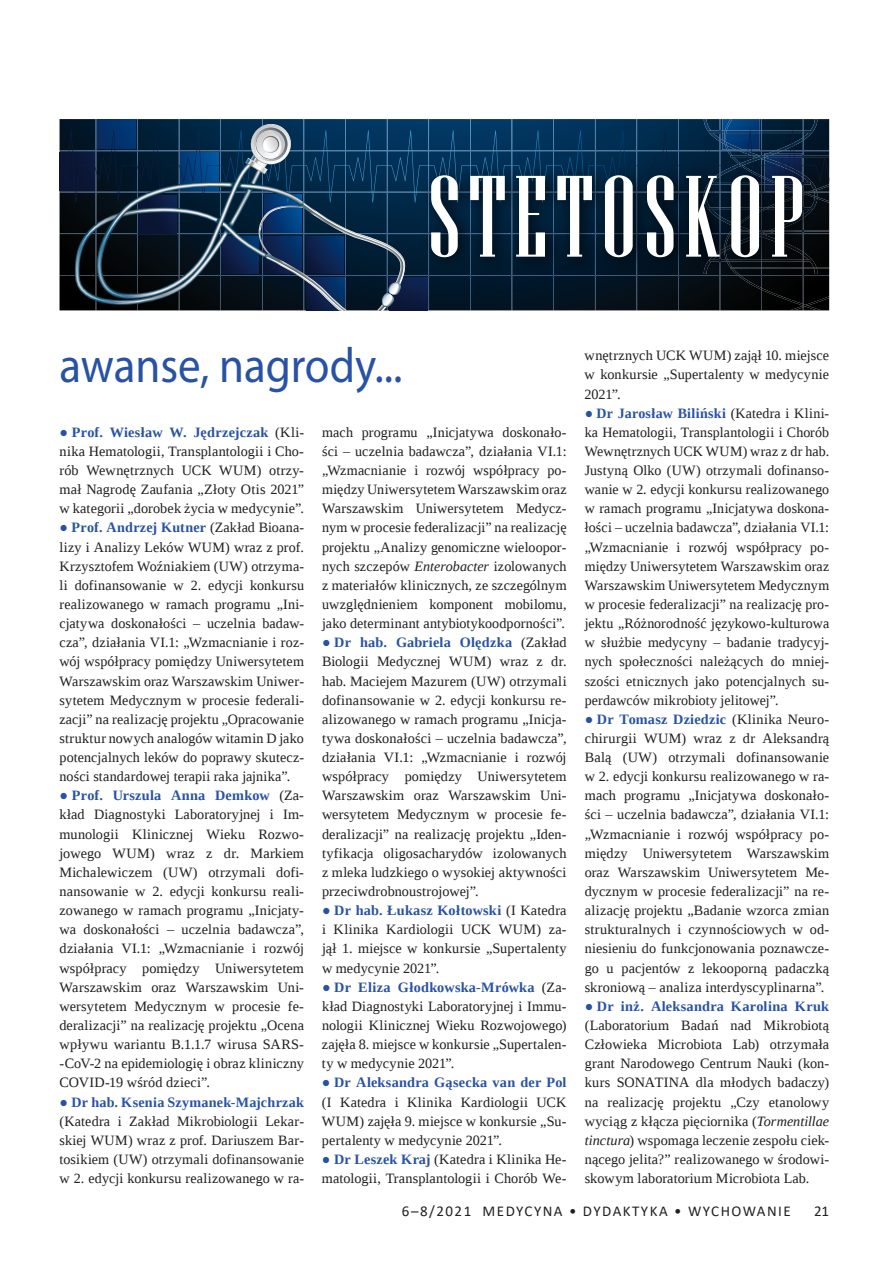
<style>
.page{position:relative;width:893px;height:1263px;background:#fff}
.page>*{position:absolute;margin:0;border:0;box-sizing:border-box;transform-origin:0 0}
.t1{font:115.35px "Niagara Solid";letter-spacing:.07em;color:#fff}
.t2{font:49.5px "Myriad Pro";color:#2852a4;scale:.91 1}
.t3{font:15px "Calibri";letter-spacing:.1em;color:#231f20}
.t4{font:14.25px/19.2px "Liberation Serif";letter-spacing:.01em;color:#231f20;text-align:justify}
.s1{color:#2852a4}
.s2{font-weight:700;color:#2852a4}
.s3{font-style:italic}
</style>
<div class="page">
<img style="left:60px;top:119px;width:671px;height:191px">
<div style="left:98px;top:119px;width:37px;height:30px;background:#003470"></div>
<div style="left:390px;top:278px;width:37px;height:32px;background:linear-gradient(to bottom,#102452,#0c1637)"></div>
<img style="left:821px;top:304px;width:8px;height:2px">
<img style="left:731px;top:304px;width:90px;height:6px">
<img style="left:737px;top:304px;width:66px;height:2px">
<svg style="left:704px;top:119px;width:125px;height:11px"></svg>
<svg style="left:60px;top:130px;width:769px;height:72px;background:#072e51"></svg>
<svg style="left:74px;top:124px;width:335px;height:186px;background:#17324b"></svg>
<svg style="left:248px;top:158px;width:20px;height:12px"></svg>
<svg style="left:245px;top:162px;width:20px;height:12px"></svg>
<img style="left:411px;top:141px;width:418px;height:163px">
<h1 class="t1" style="left:428px;top:156px;width:378px">STETOSKOP</h1>
<h2 class="t2" style="left:60px;top:335px;width:378px">awanse, nagrody...</h2>
<p class="t4" style="left:60px;top:422px;width:246px"><span class="s1">●</span> <span class="s2">Prof. Wiesław W. Jędrzejczak</span> (Kli&shy;nika Hematologii, Transplantologii i Cho&shy;rób Wewnętrznych UCK WUM) otrzy&shy;mał Nagrodę Zaufania „Złoty Otis 2021” w kategorii „dorobek życia w medycynie”.</p>
<p class="t4" style="left:59px;top:518px;width:246px"><span class="s1">●</span> <span class="s2">Prof. Andrzej Kutner</span> (Zakład Bioana&shy;lizy i Analizy Leków WUM) wraz z prof.<br>Krzysztofem Woźniakiem (UW) otrzyma&shy;li dofinansowanie w 2. edycji konkursu realizowanego w ramach programu „Ini&shy;cjatywa doskonałości – uczelnia badaw&shy;cza”, działania VI.1: „Wzmacnianie i roz&shy;wój współpracy pomiędzy Uniwersytetem Warszawskim oraz Warszawskim Uniwer&shy;sytetem Medycznym w procesie federali&shy;zacji” na realizację projektu „Opracowanie struktur nowych analogów witamin D jako potencjalnych leków do poprawy skutecz&shy;ności standardowej terapii raka jajnika”.</p>
<p class="t4" style="left:59px;top:786px;width:246px"><span class="s2">● Prof. Urszula Anna Demkow</span> (Za&shy;kład Diagnostyki Laboratoryjnej i Im&shy;munologii Klinicznej Wieku Rozwo&shy;jowego WUM) wraz z dr. Markiem Michalewiczem (UW) otrzymali dofi&shy;nansowanie w 2. edycji konkursu reali&shy;zowanego w ramach programu „Inicjaty&shy;wa doskonałości – uczelnia badawcza”, działania VI.1: „Wzmacnianie i rozwój współpracy pomiędzy Uniwersytetem Warszawskim oraz Warszawskim Uni&shy;wersytetem Medycznym w procesie fe&shy;deralizacji” na realizację projektu „Ocena wpływu wariantu B.1.1.7 wirusa SARS--CoV-2 na epidemiologię i obraz kliniczny COVID-19 wśród dzieci”.</p>
<p class="t4" style="left:60px;top:1092px;width:246px"><span class="s1">●</span> <span class="s2">Dr hab. Ksenia Szymanek-Majchrzak </span>(Katedra i Zakład Mikrobiologii Lekar&shy;skiej WUM) wraz z prof. Dariuszem Bar&shy;tosikiem (UW) otrzymali dofinansowanie w 2. edycji konkursu realizowanego w ra-</p>
<p class="t4" style="left:322px;top:422px;width:246px">mach programu „Inicjatywa doskonało&shy;ści – uczelnia badawcza”, działania VI.1: „Wzmacnianie i rozwój współpracy po&shy;między Uniwersytetem Warszawskim oraz Warszawskim Uniwersytetem Medycz&shy;nym w procesie federalizacji” na realizację projektu „Analizy genomiczne wieloopor&shy;nych szczepów <span class="s3">Enterobacter</span> izolowanych z materiałów klinicznych, ze szczególnym uwzględnieniem komponent mobilomu, jako determinant antybiotykoodporności”.</p>
<p class="t4" style="left:322px;top:633px;width:246px"><span class="s1">●</span> <span class="s2">Dr hab. Gabriela Olędzka</span> (Zakład Biologii Medycznej WUM) wraz z dr. hab. Maciejem Mazurem (UW) otrzymali dofinansowanie w 2. edycji konkursu re&shy;alizowanego w ramach programu „Inicja&shy;tywa doskonałości – uczelnia badawcza”, działania VI.1: „Wzmacnianie i rozwój współpracy pomiędzy Uniwersytetem Warszawskim oraz Warszawskim Uni&shy;wersytetem Medycznym w procesie fe&shy;deralizacji” na realizację projektu „Iden&shy;tyfikacja oligosacharydów izolowanych z mleka ludzkiego o wysokiej aktywności przeciwdrobnoustrojowej”.</p>
<p class="t4" style="left:322px;top:901px;width:246px"><span class="s1">●</span> <span class="s2">Dr hab. Łukasz Kołtowski</span> (I Katedra i Klinika Kardiologii UCK WUM) za&shy;jął 1. miejsce w konkursie „Supertalenty w medycynie 2021”.</p>
<p class="t4" style="left:322px;top:977px;width:246px"><span class="s1">●</span> <span class="s2">Dr Eliza Głodkowska-Mrówka</span> (Za&shy;kład Diagnostyki Laboratoryjnej i Immu&shy;nologii Klinicznej Wieku Rozwojowego) zajęła 8. miejsce w konkursie „Supertalen&shy;ty w medycynie 2021”.</p>
<p class="t4" style="left:322px;top:1073px;width:246px"><span class="s1">●</span> <span class="s2">Dr Aleksandra Gąsecka van der Pol </span>(I Katedra i Klinika Kardiologii UCK WUM) zajęła 9. miejsce w konkursie „Su&shy;pertalenty w medycynie 2021”.</p>
<p class="t4" style="left:322px;top:1149px;width:246px"><span class="s1">●</span> <span class="s2">Dr Leszek Kraj</span> (Katedra i Klinika He&shy;matologii, Transplantologii i Chorób We-</p>
<p class="t4" style="left:585px;top:346px;width:246px">wnętrznych UCK WUM) zajął 10. miejsce w konkursie „Supertalenty w medycynie 2021”.</p>
<p class="t4" style="left:585px;top:403px;width:246px"><span class="s1">●</span> <span class="s2">Dr Jarosław Biliński</span> (Katedra i Klini&shy;ka Hematologii, Transplantologii i Chorób Wewnętrznych UCK WUM) wraz z dr hab.<br>Justyną Olko (UW) otrzymali dofinanso&shy;wanie w 2. edycji konkursu realizowanego w ramach programu „Inicjatywa doskona&shy;łości – uczelnia badawcza”, działania VI.1: „Wzmacnianie i rozwój współpracy po&shy;między Uniwersytetem Warszawskim oraz Warszawskim Uniwersytetem Medycznym w procesie federalizacji” na realizację pro&shy;jektu „Różnorodność językowo-kulturowa w służbie medycyny – badanie tradycyj&shy;nych społeczności należących do mniej&shy;szości etnicznych jako potencjalnych su&shy;perdawców mikrobioty jelitowej”.</p>
<p class="t4" style="left:585px;top:709px;width:246px"><span class="s1">●</span> <span class="s2">Dr Tomasz Dziedzic</span> (Klinika Neuro&shy;chirurgii WUM) wraz z dr Aleksandrą Balą (UW) otrzymali dofinansowanie w 2. edycji konkursu realizowanego w ra&shy;mach programu „Inicjatywa doskonało&shy;ści – uczelnia badawcza”, działania VI.1: „Wzmacnianie i rozwój współpracy po&shy;między Uniwersytetem Warszawskim oraz Warszawskim Uniwersytetem Me&shy;dycznym w procesie federalizacji” na re&shy;alizację projektu „Badanie wzorca zmian strukturalnych i czynnościowych w od&shy;niesieniu do funkcjonowania poznawcze&shy;go u pacjentów z lekooporną padaczką skroniową – analiza interdyscyplinarna”.</p>
<p class="t4" style="left:585px;top:996px;width:246px"><span class="s1">●</span> <span class="s2">Dr inż. Aleksandra Karolina Kruk </span>(Laboratorium Badań nad Mikrobiotą Człowieka Microbiota Lab) otrzymała grant Narodowego Centrum Nauki (kon&shy;kurs SONATINA dla młodych badaczy) na realizację projektu „Czy etanolowy wyciąg z kłącza pięciornika (<span class="s3">Tormentillae tinctura</span>) wspomaga leczenie zespołu ciek&shy;nącego jelita?” realizowanego w środowi&shy;skowym laboratorium Microbiota Lab.</p>
<p class="t3" style="left:402px;top:1201px;width:390px">6–8/2021 MEDYCYNA • DYDAKTYKA • WYCHOWANIE</p>
<p class="t3" style="left:814px;top:1201px;width:17px">21</p>
</div>
